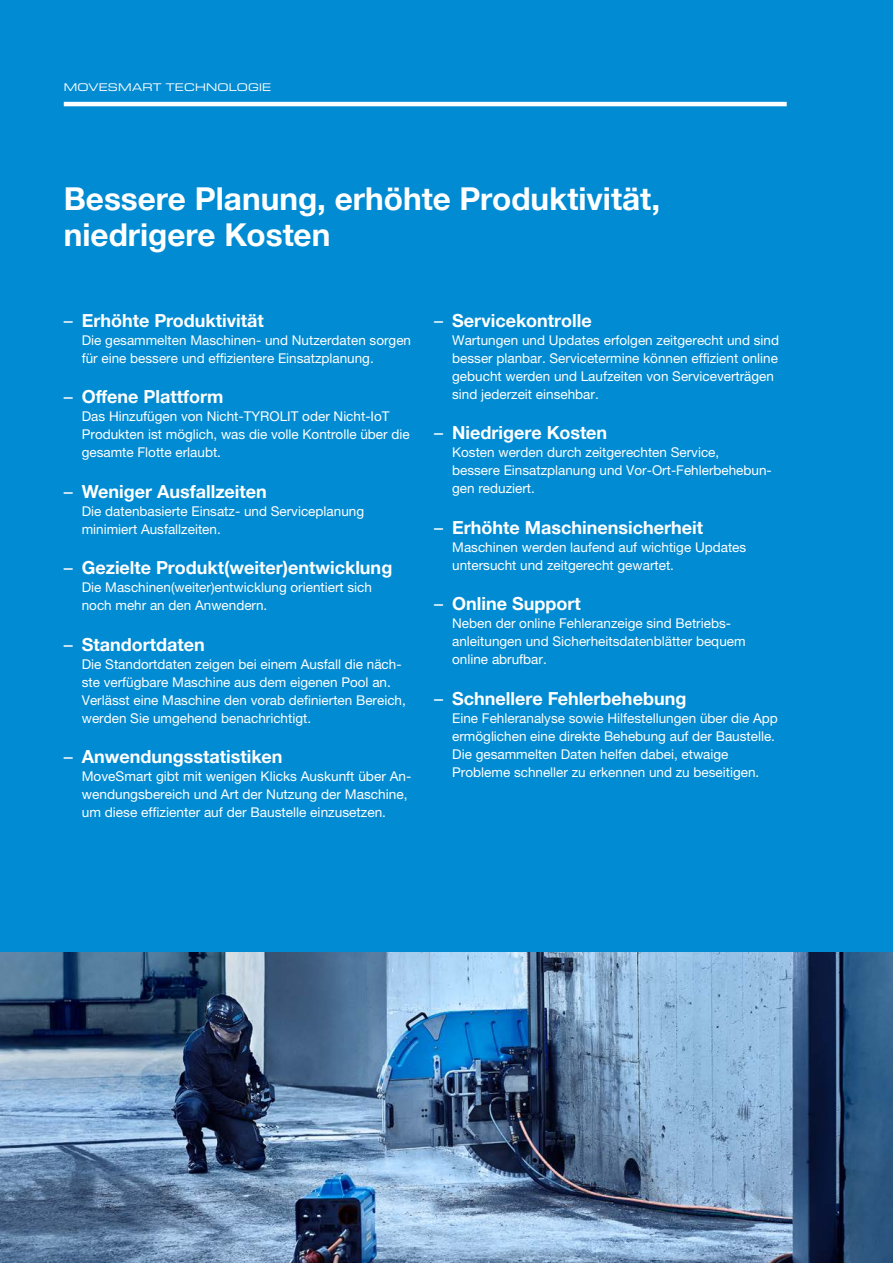
<style>
.page{position:relative;width:893px;height:1263px;background:#008bd2}
.page>*{position:absolute;margin:0;border:0;box-sizing:border-box;transform-origin:0 0}
.t1{font:700 31.5px/36px "Helvetica Neue LTW1 G";color:#fff}
.t2{font:700 18px "Helvetica Neue LTW1 G";color:#fff}
.t3{font:13.5px/18px "Helvetica Neue LT Pro";color:#fff}
.t4{font:expanded 11.25px "Eurostile Next W1 G";letter-spacing:.02em;color:#fff}
.s1{font-family:"Helvetica Neue LT Pro";font-weight:400}
</style>
<div class="page">
<hr style="left:64px;top:102px;width:723px;height:4px;background:#fff">
<img style="left:0;top:952px;width:893px;height:311px">
<p class="t4" style="left:64px;top:80px;width:209px">MOVESMART TECHNOLOGIE</p>
<h1 class="t1" style="left:64px;top:180px;width:598px">Bessere Planung, erhöhte Produktivität, niedrigere Kosten</h1>
<h2 class="t2" style="left:64px;top:309px;width:202px"><span class="s1">–</span> Erhöhte Produktivität</h2>
<p class="t3" style="left:82px;top:331px;width:331px">Die gesammelten Maschinen- und Nutzerdaten sorgen für eine bessere und effizientere Einsatzplanung.</p>
<h2 class="t2" style="left:64px;top:386px;width:161px"><span class="s1">–</span> Offene Plattform</h2>
<p class="t3" style="left:82px;top:407px;width:329px">Das Hinzufügen von Nicht-TYROLIT oder Nicht-IoT<br>Produkten ist möglich, was die volle Kontrolle über die gesamte Flotte erlaubt.</p>
<h2 class="t2" style="left:64px;top:480px;width:205px"><span class="s1">–</span> Weniger Ausfallzeiten</h2>
<p class="t3" style="left:82px;top:502px;width:284px">Die datenbasierte Einsatz- und Serviceplanung minimiert Ausfallzeiten.</p>
<h2 class="t2" style="left:64px;top:557px;width:330px"><span class="s1">–</span> Gezielte Produkt(weiter)entwicklung</h2>
<p class="t3" style="left:82px;top:578px;width:292px">Die Maschinen(weiter)entwicklung orientiert sich noch mehr an den Anwendern.</p>
<h2 class="t2" style="left:64px;top:633px;width:142px"><span class="s1">–</span> Standortdaten</h2>
<p class="t3" style="left:82px;top:655px;width:326px">Die Standortdaten zeigen bei einem Ausfall die näch&shy;ste verfügbare Maschine aus dem eigenen Pool an.<br>Verlässt eine Maschine den vorab definierten Bereich, werden Sie umgehend benachrichtigt.</p>
<h2 class="t2" style="left:64px;top:746px;width:220px"><span class="s1">–</span> Anwendungsstatistiken</h2>
<p class="t3" style="left:82px;top:767px;width:331px">MoveSmart gibt mit wenigen Klicks Auskunft über An&shy;wendungsbereich und Art der Nutzung der Maschine, um diese effizienter auf der Baustelle einzusetzen.</p>
<h2 class="t2" style="left:434px;top:309px;width:159px"><span class="s1">–</span> Servicekontrolle</h2>
<p class="t3" style="left:452px;top:331px;width:328px">Wartungen und Updates erfolgen zeitgerecht und sind besser planbar. Servicetermine können effizient online gebucht werden und Laufzeiten von Serviceverträgen sind jederzeit einsehbar.</p>
<h2 class="t2" style="left:434px;top:422px;width:175px"><span class="s1">–</span> Niedrigere Kosten</h2>
<p class="t3" style="left:452px;top:443px;width:321px">Kosten werden durch zeitgerechten Service,<br>bessere Einsatzplanung und Vor-Ort-Fehlerbehebun&shy;gen reduziert.</p>
<h2 class="t2" style="left:434px;top:516px;width:270px"><span class="s1">–</span> Erhöhte Maschinensicherheit</h2>
<p class="t3" style="left:452px;top:538px;width:296px">Maschinen werden laufend auf wichtige Updates untersucht und zeitgerecht gewartet.</p>
<h2 class="t2" style="left:434px;top:593px;width:148px"><span class="s1">–</span> Online Support</h2>
<p class="t3" style="left:452px;top:614px;width:295px">Neben der online Fehleranzeige sind Betriebs&shy;anleitungen und Sicherheitsdatenblätter bequem online abrufbar.</p>
<h2 class="t2" style="left:434px;top:687px;width:254px"><span class="s1">–</span> Schnellere Fehlerbehebung</h2>
<p class="t3" style="left:452px;top:709px;width:327px">Eine Fehleranalyse sowie Hilfestellungen über die App ermöglichen eine direkte Behebung auf der Baustelle.<br>Die gesammelten Daten helfen dabei, etwaige Probleme schneller zu erkennen und zu beseitigen.</p>
</div>
